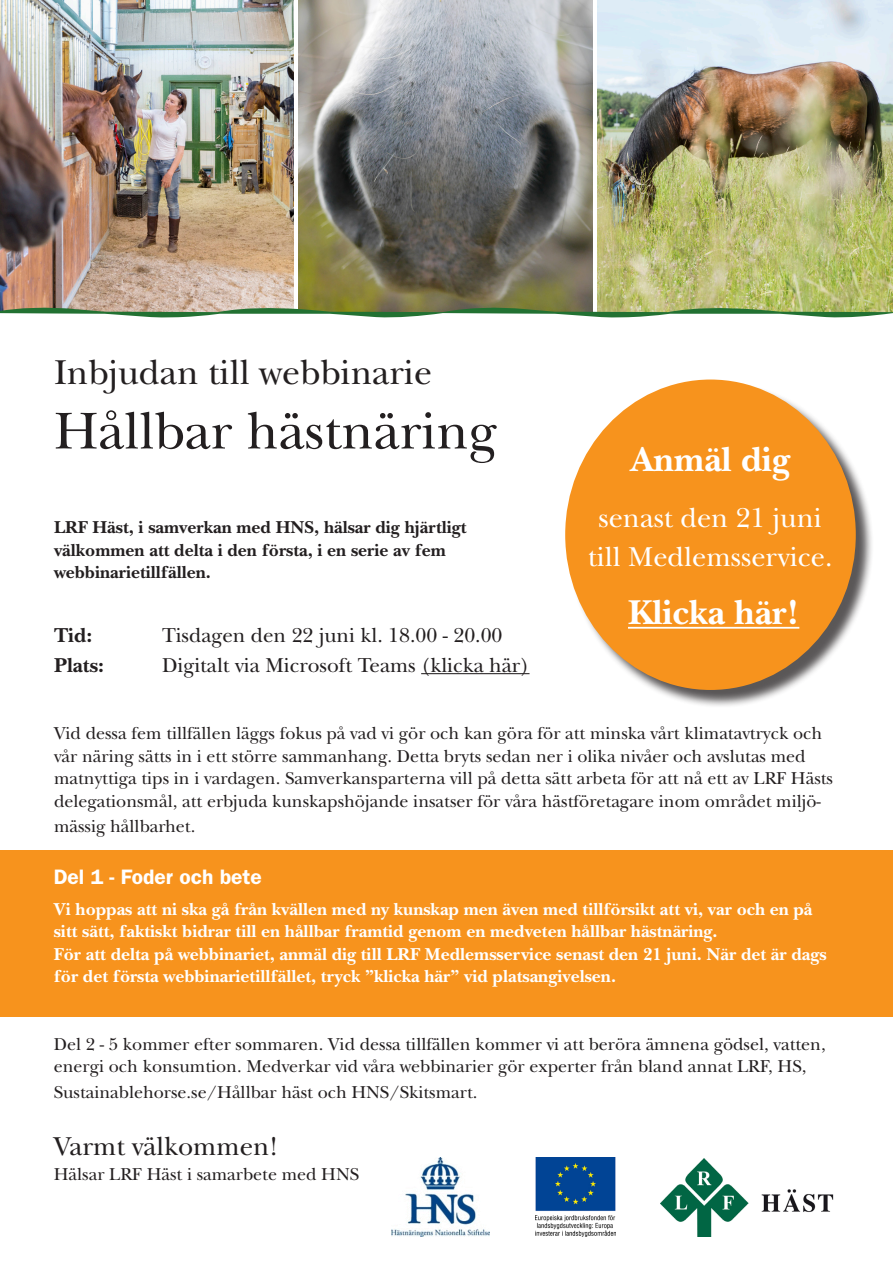
<style>
.page{position:relative;width:893px;height:1263px;background:#fff}
.page>*{position:absolute;margin:0;border:0;box-sizing:border-box;transform-origin:0 0}
.t1{font:54px "New Baskerville Std";color:#231f20}
.t2{font:36px "New Baskerville Std";color:#231f20}
.t3{font:700 36px "New Baskerville Std";color:#fff}
.t4{font:28.5px/39px "New Baskerville Std";color:#fff;text-align:center}
.t5{font:27px "New Baskerville Std";color:#231f20}
.t6{font:21px "New Baskerville Std";color:#231f20}
.t7{font:600 21px "ITC Franklin Gothic Std";color:#fff}
.t8{font:700 21px "New Baskerville Std";color:#231f20}
.t9{font:18px/22.5px "New Baskerville Std";color:#231f20}
.t10{font:700 18px/22.5px "New Baskerville Std";color:#fff}
.t11{font:700 18px/22.5px "New Baskerville Std";color:#231f20}
</style>
<div class="page">
<div style="left:0;top:850px;width:893px;height:167px;background:#f7931d"></div>
<img style="left:660px;top:1158px;width:173px;height:78px">
<img style="left:536px;top:1158px;width:80px;height:78px">
<img style="left:391px;top:1158px;width:99px;height:78px">
<img style="left:0;top:0;width:893px;height:308px">
<hr style="left:294px;top:0;width:4px;height:313px;background:#fff">
<hr style="left:421px;top:673px;width:108px;height:1px;background:#231f20">
<div style="left:567px;top:382px;width:307px;height:326px;background:#231f20;opacity:.75"></div>
<div style="left:565px;top:379px;width:291px;height:311px;background:#f7931d;border-radius:50%"></div>
<hr style="left:628px;top:627px;width:171px;height:2px;background:#fff">
<hr style="left:594px;top:0;width:3px;height:311px;background:#fff">
<img style="left:0;top:308px;width:893px;height:9px">
<p class="t2" style="left:54px;top:351px;width:379px">Inbjudan till webbinarie</p>
<p class="t1" style="left:54px;top:399px;width:444px">Hållbar hästnäring</p>
<p class="t11" style="left:54px;top:516px;width:414px">LRF Häst, i samverkan med HNS, hälsar dig hjärtligt välkommen att delta i den första, i en serie av fem webbinarietillfällen.</p>
<p class="t8" style="left:54px;top:622px;width:40px">Tid:</p>
<p class="t6" style="left:162px;top:622px;width:342px">Tisdagen den 22 juni kl. 18.00 - 20.00</p>
<p class="t8" style="left:54px;top:652px;width:51px">Plats:</p>
<p class="t6" style="left:162px;top:652px;width:369px">Digitalt via Microsoft Teams (klicka här)</p>
<p class="t3" style="left:631px;top:439px;width:161px">Anmäl dig</p>
<p class="t4" style="left:588px;top:498px;width:246px">senast den 21 juni till Medlemsservice.</p>
<p class="t3" style="left:628px;top:591px;width:173px">Klicka här!</p>
<p class="t9" style="left:54px;top:722px;width:781px">Vid dessa fem tillfällen läggs fokus på vad vi gör och kan göra för att minska vårt klimatavtryck och vår näring sätts in i ett större sammanhang. Detta bryts sedan ner i olika nivåer och avslutas med matnyttiga tips in i vardagen. Samverkansparterna vill på detta sätt arbeta för att nå ett av LRF Hästs delegationsmål, att erbjuda kunskapshöjande insatser för våra hästföretagare inom området miljö-</p>
<p class="t9" style="left:54px;top:815px;width:143px">mässig hållbarhet.</p>
<p class="t7" style="left:54px;top:864px;width:209px">Del 1 - Foder och bete</p>
<p class="t10" style="left:54px;top:898px;width:774px">Vi hoppas att ni ska gå från kvällen med ny kunskap men även med tillförsikt att vi, var och en på sitt sätt, faktiskt bidrar till en hållbar framtid genom en medveten hållbar hästnäring.<br>För att delta på webbinariet, anmäl dig till LRF Medlemsservice senast den 21 juni. När det är dags för det första webbinarietillfället, tryck ”klicka här” vid platsangivelsen.</p>
<p class="t9" style="left:54px;top:1033px;width:773px">Del 2 - 5 kommer efter sommaren. Vid dessa tillfällen kommer vi att beröra ämnena gödsel, vatten, energi och konsumtion. Medverkar vid våra webbinarier gör experter från bland annat LRF, HS,</p>
<p class="t9" style="left:54px;top:1081px;width:425px">Sustainablehorse.se/Hållbar häst och HNS/Skitsmart.</p>
<p class="t5" style="left:54px;top:1131px;width:226px">Varmt välkommen!</p>
<p class="t9" style="left:54px;top:1163px;width:307px">Hälsar LRF Häst i samarbete med HNS</p>
</div>
